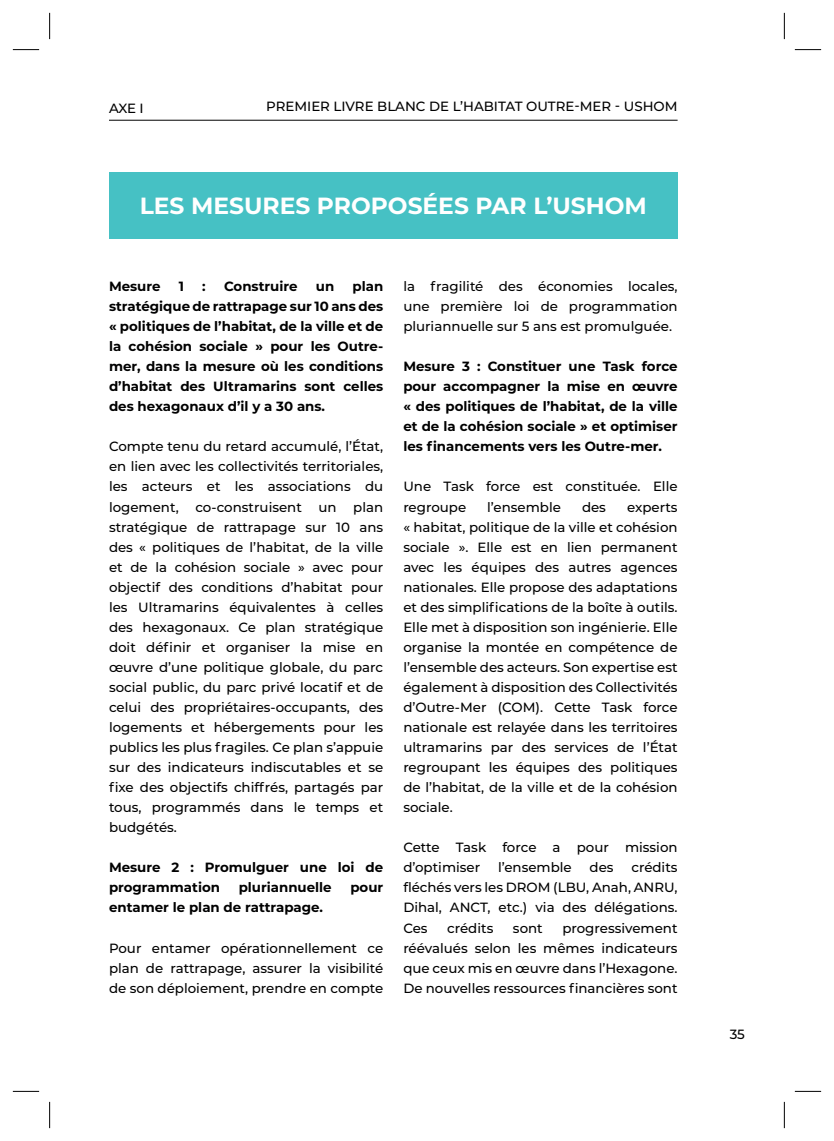
<style>
.page{position:relative;width:834px;height:1141px;background:#fff}
.page>*{position:absolute;margin:0;border:0;box-sizing:border-box;transform-origin:0 0}
.t1{font:700 23.45px "Montserrat";color:#fff}
.t2{font:500 13.3px/20.1px "Montserrat";color:#000001;text-align:justify}
.t3{font:700 13.3px/20.1px "Montserrat";color:#000001;text-align:justify}
</style>
<div class="page">
<hr style="left:109px;top:120px;width:568px;height:1px;background:#000001">
<div style="left:109px;top:173px;width:568px;height:66px;background:#46c1c4"></div>
<svg style="left:13px;top:49px;width:26px;height:1px"></svg>
<svg style="left:49px;top:13px;width:1px;height:26px"></svg>
<svg style="left:794px;top:49px;width:27px;height:1px"></svg>
<svg style="left:783px;top:13px;width:1px;height:26px"></svg>
<svg style="left:794px;top:1090px;width:28px;height:2px"></svg>
<svg style="left:783px;top:1102px;width:1px;height:26px"></svg>
<svg style="left:12px;top:1090px;width:27px;height:2px"></svg>
<svg style="left:49px;top:1102px;width:1px;height:26px"></svg>
<p class="t2" style="left:109px;top:99px;width:36px">AXE I</p>
<p class="t2" style="left:266px;top:98px;width:413px">PREMIER LIVRE BLANC DE L’HABITAT OUTRE-MER - USHOM</p>
<h1 class="t1" style="left:140px;top:197px;width:508px">LES MESURES PROPOSÉES PAR L’USHOM</h1>
<p class="t3" style="left:109px;top:277px;width:53px">Mesure</p>
<p class="t3" style="left:179px;top:277px;width:7px">1</p>
<p class="t3" style="left:202px;top:277px;width:5px">:</p>
<p class="t3" style="left:224px;top:277px;width:75px">Construire</p>
<p class="t3" style="left:316px;top:277px;width:20px">un</p>
<p class="t3" style="left:109px;top:277px;width:276px;text-indent:243px">plan stratégique de rattrapage sur 10 ans des « politiques de l’habitat, de la ville et de la cohésion sociale » pour les Outre&shy;mer, dans la mesure où les conditions d’habitat des Ultramarins sont celles des hexagonaux d’il y a 30 ans.</p>
<p class="t2" style="left:109px;top:438px;width:276px">Compte tenu du retard accumulé, l’État, en lien avec les collectivités territoriales, les acteurs et les associations du logement, co-construisent un plan stratégique de rattrapage sur 10 ans des « politiques de l’habitat, de la ville et de la cohésion sociale » avec pour objectif des conditions d’habitat pour les Ultramarins équivalentes à celles des hexagonaux. Ce plan stratégique doit définir et organiser la mise en œuvre d’une politique globale, du parc social public, du parc privé locatif et de celui des propriétaires-occupants, des logements et hébergements pour les publics les plus fragiles. Ce plan s’appuie sur des indicateurs indiscutables et se fixe des objectifs chiffrés, partagés par tous, programmés dans le temps et budgétés.</p>
<p class="t3" style="left:109px;top:858px;width:276px">Mesure 2 : Promulguer une loi de programmation</p>
<p class="t3" style="left:239px;top:878px;width:94px">pluriannuelle</p>
<p class="t3" style="left:350px;top:878px;width:34px">pour</p>
<p class="t3" style="left:109px;top:899px;width:215px">entamer le plan de rattrapage.</p>
<p class="t2" style="left:109px;top:939px;width:276px">Pour entamer opérationnellement ce plan de rattrapage, assurer la visibilité de son déploiement, prendre en compte</p>
<p class="t2" style="left:403px;top:277px;width:276px">la fragilité des économies locales, une première loi de programmation pluriannuelle sur 5 ans est promulguée.</p>
<p class="t3" style="left:403px;top:357px;width:276px">Mesure 3 : Constituer une Task force pour accompagner la mise en œuvre « des politiques de l’habitat, de la ville et de la cohésion sociale » et optimiser les financements vers les Outre-mer.</p>
<p class="t2" style="left:403px;top:478px;width:276px">Une Task force est constituée. Elle regroupe</p>
<p class="t2" style="left:487px;top:498px;width:75px">l’ensemble</p>
<p class="t2" style="left:582px;top:498px;width:25px">des</p>
<p class="t2" style="left:403px;top:498px;width:276px;text-indent:224px">experts « habitat, politique de la ville et cohésion sociale ». Elle est en lien permanent avec les équipes des autres agences nationales. Elle propose des adaptations et des simplifications de la boîte à outils.<br>Elle met à disposition son ingénierie. Elle organise la montée en compétence de l’ensemble des acteurs. Son expertise est également à disposition des Collectivités d’Outre-Mer (COM). Cette Task force nationale est relayée dans les territoires ultramarins par des services de l’État regroupant les équipes des politiques de l’habitat, de la ville et de la cohésion sociale.</p>
<p class="t2" style="left:403px;top:838px;width:276px">Cette Task force a pour mission d’optimiser</p>
<p class="t2" style="left:403px;top:858px;width:276px;text-indent:228px">crédits fléchés vers les DROM (LBU, Anah, ANRU, Dihal, ANCT, etc.) via des délégations.<br>Ces</p>
<p class="t2" style="left:498px;top:858px;width:75px">l’ensemble</p>
<p class="t2" style="left:589px;top:858px;width:25px">des</p>
<p class="t2" style="left:403px;top:919px;width:276px;text-indent:159px">progressivement réévalués selon les mêmes indicateurs que ceux mis en œuvre dans l’Hexagone.<br>De nouvelles ressources financières sont</p>
<p class="t2" style="left:447px;top:919px;width:48px">crédits</p>
<p class="t2" style="left:513px;top:919px;width:31px">sont</p>
<p class="t2" style="left:729px;top:1025px;width:17px">35</p>
</div>
